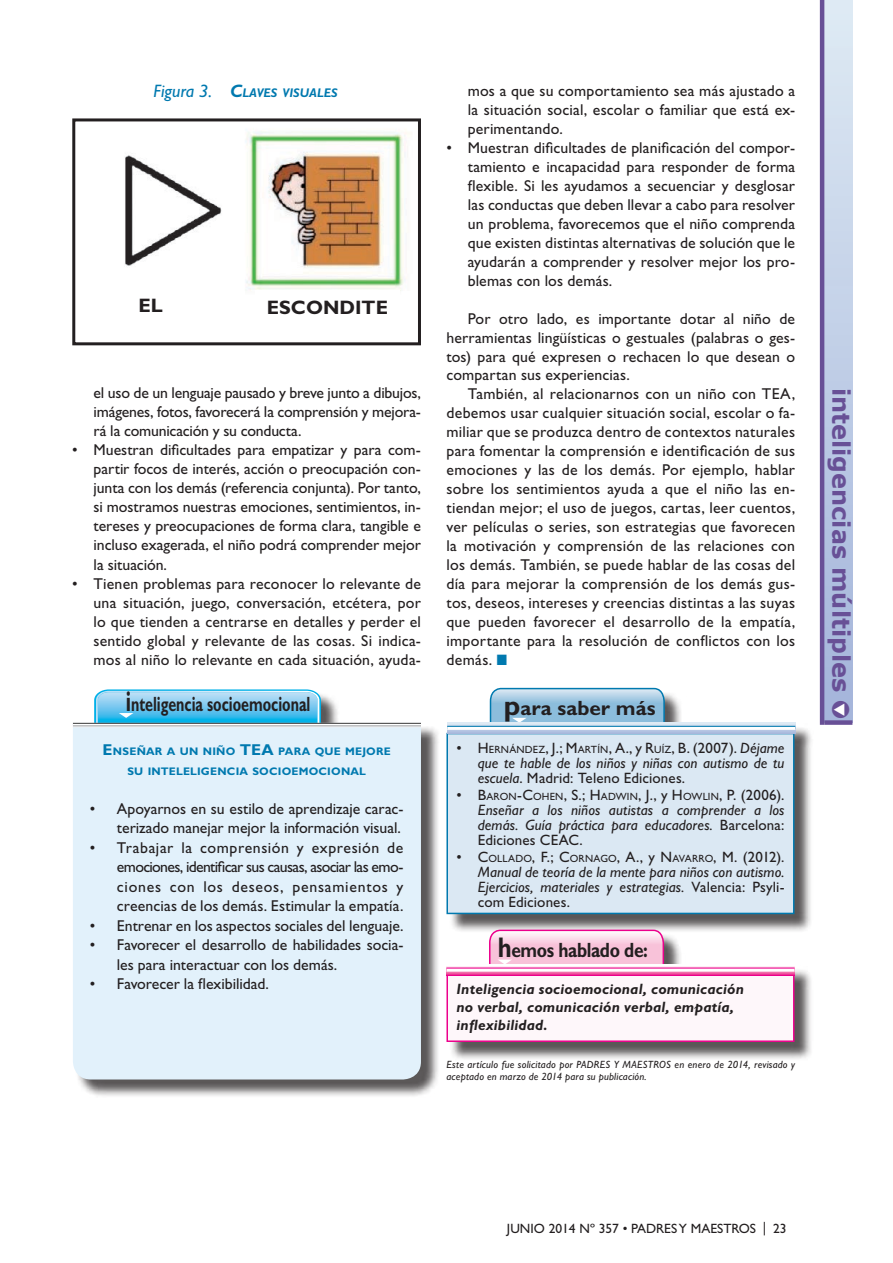
<style>
.page{position:relative;width:893px;height:1263px;background:#fff}
.page>*{position:absolute;margin:0;border:0;box-sizing:border-box;transform-origin:0 0}
.t1{font:700 24px "Verdana";color:#685096}
.t2{font:700 20.7px "Gill Sans Std";color:#231f20;scale:.69 1}
.t3{font:700 20.7px "Gill Sans Std";letter-spacing:-.02em;color:#231f20;scale:.84 1}
.t4{font:700 20.7px "Gill Sans Std";color:#231f20}
.t5{font:700 19.5px "Gill Sans Std";color:#231f20}
.t6{font:15.75px/19px "Gill Sans Std";letter-spacing:.005em;color:#231f20;text-align:justify}
.t7{font:italic 15px/15px "Gill Sans Std";letter-spacing:.01em;color:#231f20;text-align:justify}
.t8{font:italic 700 15px/17.7px "Gill Sans Std";letter-spacing:.01em;color:#231f20}
.t9{font:13.5px "Gill Sans Std";color:#231f20}
.t10{font:italic 700 12.6px "Gill Sans Std";color:#0079af}
.t11{font:700 10.95px/19.5px "Gill Sans Std";letter-spacing:.02em;color:#0079af}
.t12{font:10.5px "Gill Sans Std";letter-spacing:.015em;color:#231f20}
.t13{font:italic 10.5px/12px "Gill Sans Std";letter-spacing:.02em;color:#231f20}
.s1{font-weight:400;font-size:18px}
.s2{font-size:18px}
.s3{font-size:28.5px}
.s4{font-size:15.75px}
.s5{color:#0079af}
.s6{font-size:15px}
.s7{font-style:italic;font-size:15px}
.s8{font-style:normal}
.s9{color:#fff}
</style>
<div class="page">
<svg style="left:824px;top:0;width:28px;height:720px;background:#bfcce5"></svg>
<div style="left:824px;top:720px;width:28px;height:5px;background:#685096"></div>
<hr style="left:820px;top:0;width:4px;height:725px;background:#685096">
<div style="left:449px;top:690px;width:365px;height:242px;background:#231f20;opacity:.75"></div>
<svg style="left:489px;top:687px;width:177px;height:36px;background:#9ac4df"></svg>
<div style="left:447px;top:733px;width:347px;height:180px;background:#dbe8f3"></div>
<div style="left:446px;top:733px;width:348px;height:181px;border:2px solid #0079af"></div>
<svg style="left:447px;top:723px;width:348px;height:10px;background:#becfe6"></svg>
<hr style="left:447px;top:726px;width:348px;height:3px;background:#0079af">
<hr style="left:447px;top:727px;width:348px;height:3px;background:#fff">
<div style="left:449px;top:932px;width:364px;height:128px;background:#231f20;opacity:.75"></div>
<svg style="left:488px;top:929px;width:177px;height:35px;background:#f7c3dc"></svg>
<div style="left:447px;top:975px;width:347px;height:66px;background:#fef7fa"></div>
<div style="left:446px;top:974px;width:348px;height:68px;border:2px solid #ec008c"></div>
<svg style="left:446px;top:964px;width:348px;height:11px"></svg>
<hr style="left:446px;top:967px;width:348px;height:3px;background:#ec008c">
<hr style="left:446px;top:968px;width:348px;height:3px;background:#fff">
<img style="left:125px;top:131px;width:285px;height:160px">
<div style="left:72px;top:118px;width:349px;height:227px;border:3px solid #231f20"></div>
<div style="left:75px;top:692px;width:365px;height:406px;background:#231f20;opacity:.75"></div>
<svg style="left:73px;top:689px;width:348px;height:38px"></svg>
<hr style="left:73px;top:724px;width:348px;height:1px;background:#fff">
<div style="left:73px;top:727px;width:348px;height:352px;background:#e2f1fb"></div>
<div style="left:111px;top:290px;width:79px;height:30px;background:#fff"></div>
<div style="left:255px;top:290px;width:145px;height:35px;background:#fff"></div>
<p class="t10" style="left:154px;top:86px;width:186px"><span class="s1">Figura 3.</span> <span class="s2">C</span>LAVES VISUALES</p>
<p class="t5" style="left:138px;top:294px;width:26px">EL</p>
<p class="t5" style="left:267px;top:296px;width:123px">ESCONDITE</p>
<p class="t6" style="left:94px;top:383px;width:329px">el uso de un lenguaje pausado y breve junto a dibujos, imágenes, fotos, favorecerá la comprensión y mejora&shy;rá la comunicación y su conducta.</p>
<p class="t6" style="left:94px;top:440px;width:329px;text-indent:-21px">• Muestran dificultades para empatizar y para com&shy;partir focos de interés, acción o preocupación con&shy;junta con los demás (referencia conjunta). Por tanto, si mostramos nuestras emociones, sentimientos, in&shy;tereses y preocupaciones de forma clara, tangible e incluso exagerada, el niño podrá comprender mejor la situación.</p>
<p class="t6" style="left:94px;top:574px;width:329px;text-indent:-21px">• Tienen problemas para reconocer lo relevante de una situación, juego, conversación, etcétera, por lo que tienden a centrarse en detalles y perder el sentido global y relevante de las cosas. Si indica&shy;mos al niño lo relevante en cada situación, ayuda-</p>
<h2 class="t2" style="left:126px;top:691px;width:269px"><span class="s3">i</span>nteligencia socioemocional</h2>
<p class="t11" style="left:102px;top:742px;width:150px"><span class="s4">E</span>NSEÑAR A UN NIÑO <span class="s4">TEA</span></p>
<p class="t11" style="left:127px;top:742px;width:265px;text-indent:151px">PARA QUE MEJORE<br>SU INTELELIGENCIA SOCIOEMOCIONAL</p>
<p class="t6" style="left:90px;top:799px;width:315px;line-height:19.5px;text-align:right">• Apoyarnos en su estilo de aprendizaje carac&shy;terizado manejar mejor la información visual.</p>
<p class="t6" style="left:117px;top:838px;width:288px;line-height:19.5px;text-indent:-27px">• Trabajar la comprensión y expresión de emociones, identificar sus causas, asociar las emo&shy;ciones con los deseos, pensamientos y creencias de los demás. Estimular la empatía.</p>
<p class="t6" style="left:90px;top:916px;width:315px">• Entrenar en los aspectos sociales del lenguaje.</p>
<p class="t6" style="left:117px;top:935px;width:288px;line-height:19.5px;text-indent:-27px">• Favorecer el desarrollo de habilidades socia&shy;les para interactuar con los demás.</p>
<p class="t6" style="left:90px;top:974px;width:180px">• Favorecer la flexibilidad.</p>
<p class="t6" style="left:468px;top:81px;width:329px">mos a que su comportamiento sea más ajustado a la situación social, escolar o familiar que está ex&shy;perimentando.</p>
<p class="t6" style="left:468px;top:138px;width:329px;text-indent:-21px">• Muestran dificultades de planificación del compor&shy;tamiento e incapacidad para responder de forma flexible. Si les ayudamos a secuenciar y desglosar las conductas que deben llevar a cabo para resolver un problema, favorecemos que el niño comprenda que existen distintas alternativas de solución que le ayudarán a comprender y resolver mejor los pro&shy;blemas con los demás.</p>
<p class="t6" style="left:446px;top:309px;width:350px;text-indent:21px">Por otro lado, es importante dotar al niño de herramientas lingüísticas o gestuales (palabras o ges&shy;tos) para qué expresen o rechacen lo que desean o compartan sus experiencias.</p>
<p class="t6" style="left:446px;top:385px;width:350px;text-indent:21px">También, al relacionarnos con un niño con TEA, debemos usar cualquier situación social, escolar o fa&shy;miliar que se produzca dentro de contextos naturales para fomentar la comprensión e identificación de sus emociones y las de los demás. Por ejemplo, hablar sobre los sentimientos ayuda a que el niño las en&shy;tiendan mejor; el uso de juegos, cartas, leer cuentos, ver películas o series, son estrategias que favorecen la motivación y comprensión de las relaciones con los demás. También, se puede hablar de las cosas del día para mejorar la comprensión de los demás gus&shy;tos, deseos, intereses y creencias distintas a las suyas que pueden favorecer el desarrollo de la empatía, importante para la resolución de conflictos con los demás. <span class="s5">■</span></p>
<h2 class="t4" style="left:504px;top:696px;width:153px"><span class="s3">p</span>ara saber más</h2>
<p class="t12" style="left:456px;top:743px;width:330px"><span class="s6">• H</span> ERNÁNDEZ<span class="s6">, J.; M</span>ARTÍN<span class="s6">, A.,</span> <span class="s6">y</span> <span class="s6">R</span>UÍZ<span class="s6">, B.</span> <span class="s6">(2007).</span> <span class="s7">Déjame</span></p>
<p class="t7" style="left:478px;top:756px;width:308px">que te hable de los niños y niñas con autismo de tu escuela<span class="s8">. Madrid: Teleno Ediciones.</span></p>
<p class="t12" style="left:456px;top:791px;width:329px"><span class="s6">• B</span>ARON<span class="s6">-C</span>OHEN<span class="s6">, S.; H</span>ADWIN<span class="s6">, J.,</span> <span class="s6">y</span> <span class="s6">H</span> OWLIN<span class="s6">, P.</span> <span class="s6">(2006).</span></p>
<p class="t7" style="left:478px;top:803px;width:308px">Enseñar a los niños autistas a comprender a los demás. Guía práctica para educadores. <span class="s8">Barcelona:<br>Ediciones CEAC.</span></p>
<p class="t12" style="left:456px;top:853px;width:329px"><span class="s6">• C</span>OLLADO<span class="s6">, F.; C</span>ORNAGO<span class="s6">, A.,</span> <span class="s6">y</span> <span class="s6">N</span>AVARRO<span class="s6">, M .</span> <span class="s6">(2012).</span></p>
<p class="t7" style="left:478px;top:865px;width:308px">Manual de teoría de la mente para niños con autismo.<br>Ejercicios, materiales y estrategias. <span class="s8">Valencia: Psyli&shy;com Ediciones.</span></p>
<h2 class="t3" style="left:498px;top:938px;width:180px"><span class="s3">h</span>emos hablado de:</h2>
<p class="t8" style="left:456px;top:980px;width:289px">Inteligencia socioemocional, comunicación no verbal, comunicación verbal, empatía, inflexibilidad.</p>
<p class="t13" style="left:446px;top:1058px;width:350px">Este artículo fue solicitado por PADRES Y MAESTROS en enero de 2014, revisado y aceptado en marzo de 2014 para su publicación.</p>
<h1 class="t1" style="left:858px;top:388px;width:333px;rotate:90deg">inteligencias múltiples ●<span class="s9">▼</span></h1>
<p class="t9" style="left:507px;top:1221px;width:281px">JUNIO 2014 Nº 357 • PADRES Y MAESTROS | 23</p>
</div>
